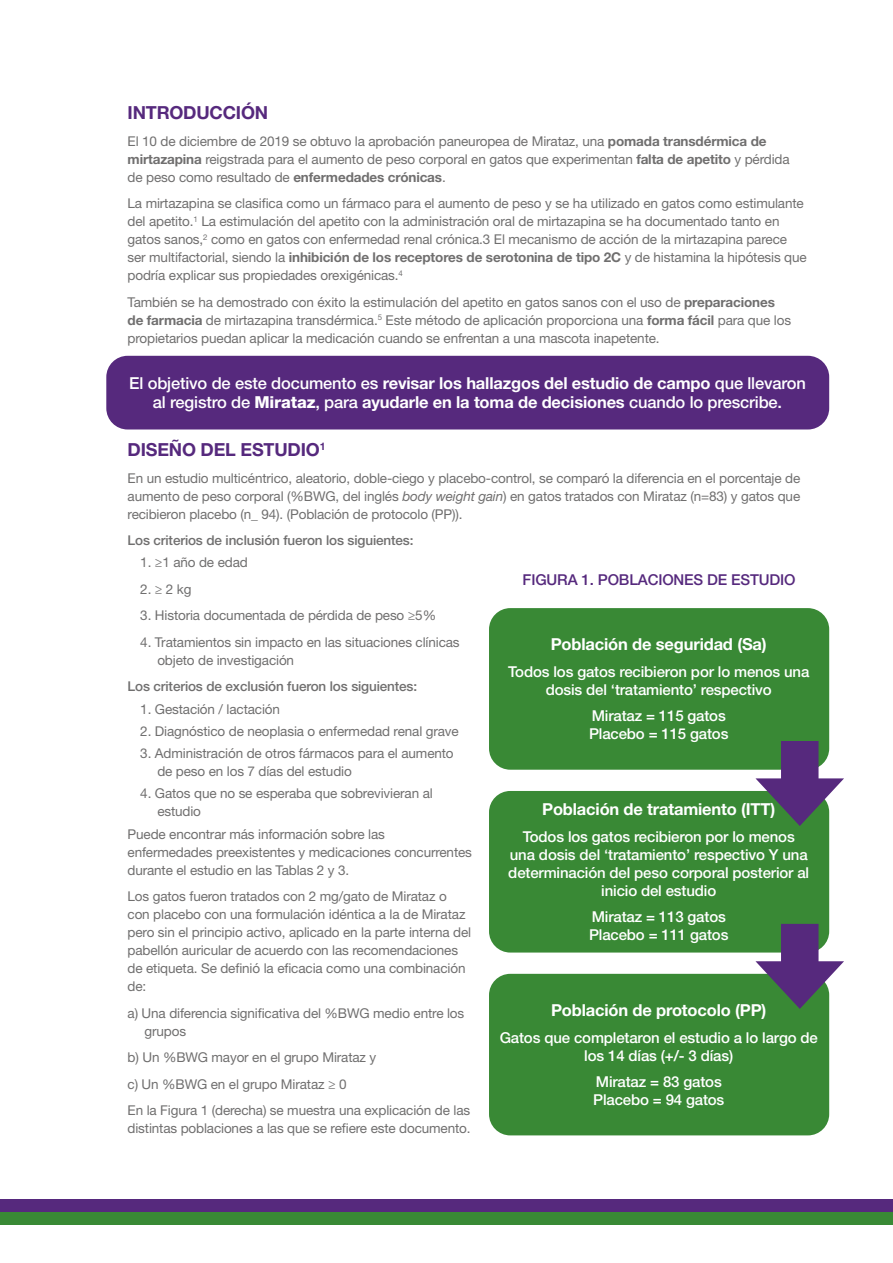
<style>
.page{position:relative;width:893px;height:1263px;background:#fff}
.page>*{position:absolute;margin:0;border:0;box-sizing:border-box;transform-origin:0 0}
.t1{font:700 18px "Helvetica Neue LT Std";letter-spacing:-.01em;color:#56297d}
.t2{font:500 16.5px/19.5px "Helvetica Neue LT Std";letter-spacing:-.01em;color:#fff;text-align:center}
.t3{font:700 16.5px "Helvetica Neue LT Std";letter-spacing:-.01em;color:#fff}
.t4{font:500 15px/18px "Helvetica Neue LT Std";letter-spacing:-.01em;color:#fff;text-align:center}
.t5{font:500 15px "Helvetica Neue LT Std";letter-spacing:-.01em;color:#56297d}
.t6{font:13.5px/18px "Helvetica Neue LT Std";letter-spacing:-.01em;color:#706f6f}
.t7{font:500 13.5px "Helvetica Neue LT Std";letter-spacing:-.01em;color:#706f6f}
.s1{font-weight:700}
.s2{font-weight:800}
.s3{font-style:italic}
</style>
<div class="page">
<div style="left:0;top:1199px;width:893px;height:13px;background:#56297d"></div>
<div style="left:0;top:1212px;width:893px;height:13px;background:#398935"></div>
<div style="left:489px;top:608px;width:340px;height:162px;background:#398935;border-radius:21px"></div>
<div style="left:489px;top:974px;width:340px;height:161px;background:#398935;border-radius:21px"></div>
<div style="left:489px;top:791px;width:340px;height:161px;background:#398935;border-radius:21px"></div>
<div style="left:781px;top:741px;width:37px;height:53px;background:#56297d"></div>
<svg style="left:755px;top:778px;width:89px;height:48px"></svg>
<div style="left:781px;top:924px;width:37px;height:53px;background:#56297d"></div>
<svg style="left:755px;top:961px;width:89px;height:48px"></svg>
<div style="left:106px;top:356px;width:723px;height:73px;background:#56297d;border-radius:21px"></div>
<h1 class="t1" style="left:128px;top:102px;width:142px">INTRODUCCIÓN</h1>
<p class="t6" style="left:128px;top:132px;width:664px">El 10 de diciembre de 2019 se obtuvo la aprobación paneuropea de Mirataz, una <span class="s1">pomada transdérmica de mirtazapina</span> reigstrada para el aumento de peso corporal en gatos que experimentan <span class="s1">falta de apetito</span> y pérdida de peso como resultado de <span class="s1">enfermedades crónicas</span>.</p>
<p class="t6" style="left:128px;top:194px;width:681px">La mirtazapina se clasifica como un fármaco para el aumento de peso y se ha utilizado en gatos como estimulante del apetito.<sup>1</sup> La estimulación del apetito con la administración oral de mirtazapina se ha documentado tanto en gatos sanos,<sup>2</sup> como en gatos con enfermedad renal crónica.3 El mecanismo de acción de la mirtazapina parece ser multifactorial, siendo la <span class="s1">inhibición de los receptores de serotonina de tipo 2C</span> y de histamina la hipótesis que podría explicar sus propiedades orexigénicas.<sup>4</sup></p>
<p class="t6" style="left:128px;top:293px;width:665px">También se ha demostrado con éxito la estimulación del apetito en gatos sanos con el uso de <span class="s1">preparaciones de farmacia</span> de mirtazapina transdérmica.<sup>5</sup> Este método de aplicación proporciona una <span class="s1">forma fácil</span> para que los propietarios puedan aplicar la medicación cuando se enfrentan a una mascota inapetente.</p>
<p class="t2" style="left:129px;top:373px;width:678px">El objetivo de este documento es <span class="s1">revisar los hallazgos del estudio de campo</span> que llevaron al registro de <span class="s2">Mirataz</span>, para <span class="s1">ayudarle en la toma de decisiones</span> cuando lo prescribe.</p>
<h1 class="t1" style="left:128px;top:439px;width:199px">DISEÑO DEL ESTUDIO<sup>1</sup></h1>
<p class="t6" style="left:128px;top:469px;width:674px;text-align:justify">En un estudio multicéntrico, aleatorio, doble-ciego y placebo-control, se comparó la diferencia en el porcentaje de aumento de peso corporal (%BWG, del inglés <span class="s3">body weight gain</span>) en gatos tratados con Mirataz (n=83) y gatos que recibieron placebo (n_ 94). (Población de protocolo (PP)).</p>
<p class="t7" style="left:128px;top:532px;width:287px">Los criterios de inclusión fueron los siguientes:</p>
<p class="t6" style="left:140px;top:553px;width:109px">1. ≥1 año de edad</p>
<p class="t6" style="left:140px;top:580px;width:53px">2. ≥ 2 kg</p>
<p class="t6" style="left:140px;top:606px;width:297px">3. Historia documentada de pérdida de peso ≥5%</p>
<p class="t6" style="left:157px;top:633px;width:304px;text-indent:-17px">4. Tratamientos sin impacto en las situaciones clínicas objeto de investigación</p>
<p class="t7" style="left:128px;top:679px;width:291px">Los criterios de exclusión fueron los siguientes:</p>
<p class="t6" style="left:140px;top:700px;width:141px">1. Gestación / lactación</p>
<p class="t6" style="left:140px;top:722px;width:320px">2. Diagnóstico de neoplasia o enfermedad renal grave</p>
<p class="t6" style="left:157px;top:744px;width:298px;text-indent:-17px">3. Administración de otros fármacos para el aumento de peso en los 7 días del estudio</p>
<p class="t6" style="left:157px;top:784px;width:277px;text-indent:-17px">4. Gatos que no se esperaba que sobrevivieran al estudio</p>
<p class="t6" style="left:128px;top:825px;width:346px">Puede encontrar más información sobre las enfermedades preexistentes y medicaciones concurrentes durante el estudio en las Tablas 2 y 3.</p>
<p class="t6" style="left:128px;top:887px;width:345px">Los gatos fueron tratados con 2 mg/gato de Mirataz o con placebo con una formulación idéntica a la de Mirataz pero sin el principio activo, aplicado en la parte interna del pabellón auricular de acuerdo con las recomendaciones de etiqueta. Se definió la eficacia como una combinación de:</p>
<p class="t6" style="left:145px;top:1004px;width:321px;text-indent:-17px">a) Una diferencia significativa del %BWG medio entre los grupos</p>
<p class="t6" style="left:128px;top:1044px;width:344px;line-height:26.5px">b) Un %BWG mayor en el grupo Mirataz y<br>c) Un %BWG en el grupo Mirataz ≥ 0<br>En la Figura 1 (derecha) se muestra una explicación de las</p>
<p class="t6" style="left:128px;top:1119px;width:345px">distintas poblaciones a las que se refiere este documento.</p>
<p class="t5" style="left:523px;top:570px;width:274px">FIGURA 1. POBLACIONES DE ESTUDIO</p>
<p class="t3" style="left:551px;top:634px;width:217px">Población de seguridad (Sa)</p>
<p class="t4" style="left:508px;top:662px;width:303px">Todos los gatos recibieron por lo menos una dosis del ‘tratamiento’ respectivo</p>
<p class="t4" style="left:589px;top:707px;width:141px;text-align:left">Mirataz = 115 gatos<br>Placebo = 115 gatos</p>
<p class="t3" style="left:542px;top:799px;width:235px">Población de tratamiento (ITT)</p>
<p class="t4" style="left:508px;top:827px;width:302px">Todos los gatos recibieron por lo menos una dosis del ‘tratamiento’ respectivo Y una determinación del peso corporal posterior al inicio del estudio</p>
<p class="t4" style="left:589px;top:908px;width:141px;text-align:left">Mirataz = 113 gatos<br>Placebo = 111 gatos</p>
<p class="t3" style="left:551px;top:1000px;width:217px">Población de protocolo (PP)</p>
<p class="t4" style="left:500px;top:1028px;width:320px">Gatos que completaron el estudio a lo largo de los 14 días (+/- 3 días)</p>
<p class="t4" style="left:593px;top:1072px;width:133px;text-align:left">Mirataz = 83 gatos<br>Placebo = 94 gatos</p>
</div>
